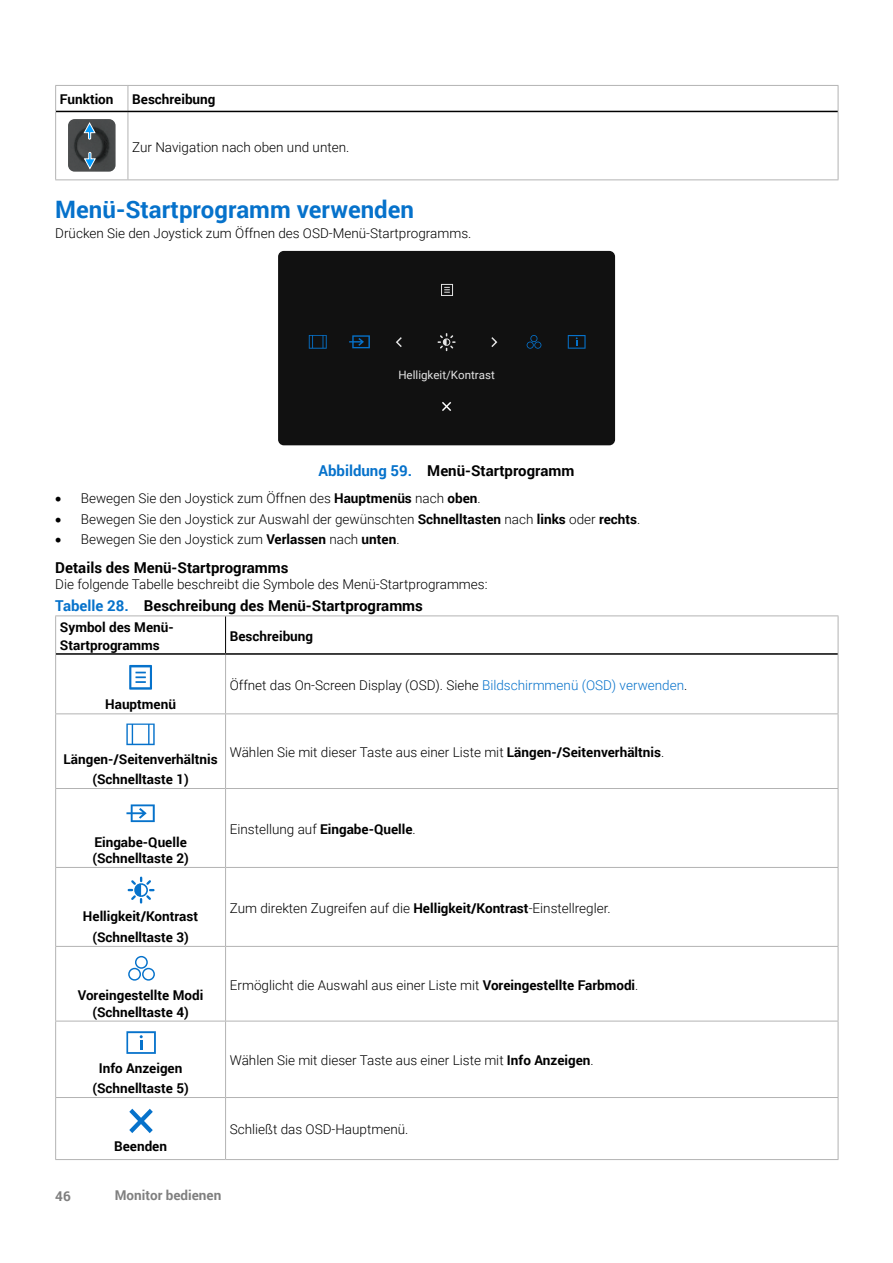
<style>
.page{position:relative;width:893px;height:1263px;background:#fff}
.page>*{position:absolute;margin:0;border:0;box-sizing:border-box;transform-origin:0 0}
.Head2{font:700 24px "Roboto";color:#0672cb}
.Table_Title{font:700 15px "Roboto";color:#000}
.Image_Title{font:700 15px "Roboto";color:#000}
.Table_Head{font:700 15px "Roboto";color:#000}
.Table_Paragraph{font:300 13.5px "Roboto";color:#000}
.Table_Paragraph-2{font:700 13.5px "Roboto";color:#000}
.Bullet{font:300 13.5px "Roboto";color:#000}
.Paragraph{font:300 13.5px "Roboto";color:#000}
.Table_Head-2{font:700 13.5px "Roboto";color:#000}
.Paragraph-2{font:700 13.5px/18px "Roboto";color:#000}
.t1{font:700 13.5px "Roboto";color:#808080}
.t2{font:11.55px "Roboto";color:#e4e4e4}
.s1{color:#0672cb}
.s2{font-weight:700}
</style>
<div class="page">
<hr style="left:55px;top:85px;width:73px;height:1px;background:#b3b3b3">
<svg style="left:55px;top:86px;width:1px;height:25px"></svg>
<hr style="left:128px;top:85px;width:710px;height:1px;background:#b3b3b3">
<svg style="left:128px;top:86px;width:1px;height:25px"></svg>
<svg style="left:838px;top:86px;width:1px;height:25px"></svg>
<hr style="left:55px;top:111px;width:1px;height:68px;background:#b3b3b3">
<hr style="left:128px;top:112px;width:1px;height:67px;background:#b3b3b3">
<hr style="left:838px;top:111px;width:1px;height:68px;background:#b3b3b3">
<hr style="left:55px;top:179px;width:73px;height:1px;background:#b3b3b3">
<hr style="left:128px;top:179px;width:710px;height:1px;background:#b3b3b3">
<hr style="left:56px;top:111px;width:72px;height:1px;background:#000">
<hr style="left:128px;top:111px;width:710px;height:1px;background:#000">
<img style="left:68px;top:119px;width:48px;height:53px">
<svg style="left:84px;top:122px;width:12px;height:18px"></svg>
<svg style="left:84px;top:152px;width:12px;height:17px"></svg>
<div style="left:278px;top:251px;width:337px;height:194px;background:#111;border-radius:6px"></div>
<svg style="left:442px;top:402px;width:10px;height:9px"></svg>
<svg style="left:396px;top:337px;width:6px;height:10px"></svg>
<svg style="left:491px;top:337px;width:7px;height:10px"></svg>
<svg style="left:438px;top:333px;width:18px;height:18px"></svg>
<div style="left:441px;top:284px;width:12px;height:12px;border:1px solid #e4e4e4"></div>
<svg style="left:444px;top:287px;width:6px;height:6px"></svg>
<svg style="left:349px;top:335px;width:21px;height:13px"></svg>
<svg style="left:527px;top:335px;width:14px;height:14px"></svg>
<svg style="left:568px;top:335px;width:18px;height:14px"></svg>
<svg style="left:309px;top:335px;width:18px;height:14px"></svg>
<hr style="left:225px;top:616px;width:1px;height:37px;background:#000">
<hr style="left:225px;top:655px;width:1px;height:58px;background:#b3b3b3">
<hr style="left:225px;top:714px;width:1px;height:74px;background:#b3b3b3">
<hr style="left:225px;top:789px;width:1px;height:78px;background:#b3b3b3">
<hr style="left:225px;top:868px;width:1px;height:78px;background:#b3b3b3">
<hr style="left:225px;top:947px;width:1px;height:74px;background:#b3b3b3">
<hr style="left:225px;top:1021px;width:1px;height:76px;background:#b3b3b3">
<hr style="left:225px;top:1098px;width:1px;height:61px;background:#b3b3b3">
<hr style="left:55px;top:615px;width:171px;height:1px;background:#b3b3b3">
<hr style="left:55px;top:616px;width:1px;height:38px;background:#b3b3b3">
<hr style="left:226px;top:615px;width:612px;height:1px;background:#b3b3b3">
<hr style="left:838px;top:616px;width:1px;height:38px;background:#b3b3b3">
<hr style="left:55px;top:654px;width:1px;height:59px;background:#b3b3b3">
<hr style="left:838px;top:654px;width:1px;height:59px;background:#b3b3b3">
<hr style="left:55px;top:713px;width:171px;height:1px;background:#b3b3b3">
<hr style="left:55px;top:714px;width:1px;height:74px;background:#b3b3b3">
<hr style="left:226px;top:713px;width:612px;height:1px;background:#b3b3b3">
<hr style="left:838px;top:714px;width:1px;height:74px;background:#b3b3b3">
<hr style="left:55px;top:788px;width:171px;height:1px;background:#b3b3b3">
<hr style="left:55px;top:789px;width:1px;height:78px;background:#b3b3b3">
<hr style="left:226px;top:788px;width:612px;height:1px;background:#b3b3b3">
<hr style="left:838px;top:789px;width:1px;height:78px;background:#b3b3b3">
<hr style="left:55px;top:867px;width:171px;height:1px;background:#b3b3b3">
<hr style="left:55px;top:868px;width:1px;height:78px;background:#b3b3b3">
<hr style="left:226px;top:867px;width:612px;height:1px;background:#b3b3b3">
<hr style="left:838px;top:868px;width:1px;height:78px;background:#b3b3b3">
<hr style="left:55px;top:946px;width:171px;height:1px;background:#b3b3b3">
<hr style="left:55px;top:947px;width:1px;height:74px;background:#b3b3b3">
<hr style="left:226px;top:946px;width:612px;height:1px;background:#b3b3b3">
<hr style="left:838px;top:947px;width:1px;height:74px;background:#b3b3b3">
<hr style="left:55px;top:1021px;width:171px;height:1px;background:#b3b3b3">
<hr style="left:55px;top:1021px;width:1px;height:76px;background:#b3b3b3">
<hr style="left:226px;top:1021px;width:612px;height:1px;background:#b3b3b3">
<hr style="left:838px;top:1021px;width:1px;height:76px;background:#b3b3b3">
<hr style="left:55px;top:1097px;width:171px;height:1px;background:#b3b3b3">
<hr style="left:55px;top:1098px;width:1px;height:61px;background:#b3b3b3">
<hr style="left:226px;top:1097px;width:612px;height:1px;background:#b3b3b3">
<hr style="left:838px;top:1098px;width:1px;height:61px;background:#b3b3b3">
<hr style="left:55px;top:1159px;width:171px;height:1px;background:#b3b3b3">
<hr style="left:226px;top:1159px;width:612px;height:1px;background:#b3b3b3">
<hr style="left:56px;top:653px;width:170px;height:2px;background:#000">
<hr style="left:226px;top:653px;width:612px;height:2px;background:#000">
<img style="left:130px;top:664px;width:21px;height:1px">
<svg style="left:129px;top:665px;width:23px;height:25px"></svg>
<img style="left:126px;top:745px;width:29px;height:1px">
<svg style="left:126px;top:723px;width:29px;height:22px"></svg>
<svg style="left:126px;top:804px;width:29px;height:18px"></svg>
<img style="left:127px;top:876px;width:28px;height:28px">
<svg style="left:129px;top:878px;width:24px;height:24px"></svg>
<svg style="left:128px;top:956px;width:27px;height:25px"></svg>
<svg style="left:126px;top:1031px;width:30px;height:23px"></svg>
<svg style="left:129px;top:1109px;width:24px;height:24px"></svg>
<p class="Table_Head-2" style="left:60px;top:90px;width:55px">Funktion</p>
<p class="Table_Head-2" style="left:132px;top:90px;width:85px">Beschreibung</p>
<p class="Table_Paragraph" style="left:132px;top:137px;width:219px">Zur Navigation nach oben und unten.</p>
<h2 class="Head2" style="left:55px;top:192px;width:360px">Menü-Startprogramm verwenden</h2>
<p class="Paragraph" style="left:55px;top:224px;width:418px">Drücken Sie den Joystick zum Öffnen des OSD-Menü-Startprogramms.</p>
<p class="t2" style="left:398px;top:367px;width:98px">Helligkeit/Kontrast</p>
<p class="Image_Title" style="left:318px;top:460px;width:257px"><span class="s1">Abbildung 59.</span> Menü-Startprogramm</p>
<p class="Bullet" style="left:55px;top:489px;width:427px">• Bewegen Sie den Joystick zum Öffnen des <span class="s2">Hauptmenüs</span> nach <span class="s2">oben</span>.</p>
<p class="Bullet" style="left:55px;top:509px;width:587px">• Bewegen Sie den Joystick zur Auswahl der gewünschten <span class="s2">Schnelltasten</span> nach <span class="s2">links</span> oder <span class="s2">rechts</span>.</p>
<p class="Bullet" style="left:55px;top:530px;width:346px">• Bewegen Sie den Joystick zum <span class="s2">Verlassen</span> nach <span class="s2">unten</span>.</p>
<p class="Table_Head" style="left:55px;top:557px;width:235px">Details des Menü-Startprogramms</p>
<p class="Paragraph" style="left:55px;top:575px;width:434px">Die folgende Tabelle beschreibt die Symbole des Menü-Startprogrammes:</p>
<p class="Table_Title" style="left:55px;top:595px;width:369px"><span class="s1">Tabelle 28.</span> Beschreibung des Menü-Startprogramms</p>
<p class="Paragraph-2" style="left:60px;top:617px;width:115px">Symbol des Menü-<br>Startprogramms</p>
<p class="Table_Head-2" style="left:230px;top:626px;width:85px">Beschreibung</p>
<p class="Table_Paragraph-2" style="left:105px;top:694px;width:72px">Hauptmenü</p>
<p class="Table_Paragraph" style="left:230px;top:676px;width:459px">Öffnet das On-Screen Display (OSD). Siehe <span class="s1">Bildschirmmenü (OSD) verwenden</span>.</p>
<p class="Table_Paragraph-2" style="left:64px;top:749px;width:156px">Längen-/Seitenverhältnis</p>
<p class="Table_Paragraph-2" style="left:92px;top:770px;width:98px">(Schnelltaste 1)</p>
<p class="Table_Paragraph" style="left:230px;top:743px;width:436px">Wählen Sie mit dieser Taste aus einer Liste mit <span class="s2">Längen-/Seitenverhältnis</span>.</p>
<p class="Table_Paragraph-2" style="left:94px;top:832px;width:94px">Eingabe-Quelle</p>
<p class="Table_Paragraph-2" style="left:92px;top:849px;width:98px">(Schnelltaste 2)</p>
<p class="Table_Paragraph" style="left:230px;top:819px;width:188px">Einstellung auf <span class="s2">Eingabe-Quelle</span>.</p>
<p class="Table_Paragraph-2" style="left:83px;top:907px;width:117px">Helligkeit/Kontrast</p>
<p class="Table_Paragraph-2" style="left:92px;top:928px;width:98px">(Schnelltaste 3)</p>
<p class="Table_Paragraph-2" style="left:78px;top:986px;width:127px">Voreingestellte Modi</p>
<p class="Table_Paragraph-2" style="left:92px;top:1002px;width:98px">(Schnelltaste 4)</p>
<p class="Table_Paragraph-2" style="left:99px;top:1058px;width:85px">Info Anzeigen</p>
<p class="Table_Paragraph-2" style="left:92px;top:1079px;width:98px">(Schnelltaste 5)</p>
<p class="Table_Paragraph-2" style="left:114px;top:1137px;width:54px">Beenden</p>
<p class="Table_Paragraph" style="left:230px;top:898px;width:382px">Zum direkten Zugreifen auf die <span class="s2">Helligkeit/Kontrast</span>-Einstellregler.</p>
<p class="Table_Paragraph" style="left:230px;top:975px;width:410px">Ermöglicht die Auswahl aus einer Liste mit <span class="s2">Voreingestellte Farbmodi</span>.</p>
<p class="Table_Paragraph" style="left:230px;top:1051px;width:365px">Wählen Sie mit dieser Taste aus einer Liste mit <span class="s2">Info Anzeigen</span>.</p>
<p class="Table_Paragraph" style="left:230px;top:1120px;width:180px">Schließt das OSD-Hauptmenü.</p>
<p class="t1" style="left:55px;top:1186px;width:17px">46</p>
<p class="t1" style="left:115px;top:1186px;width:108px">Monitor bedienen</p>
</div>
